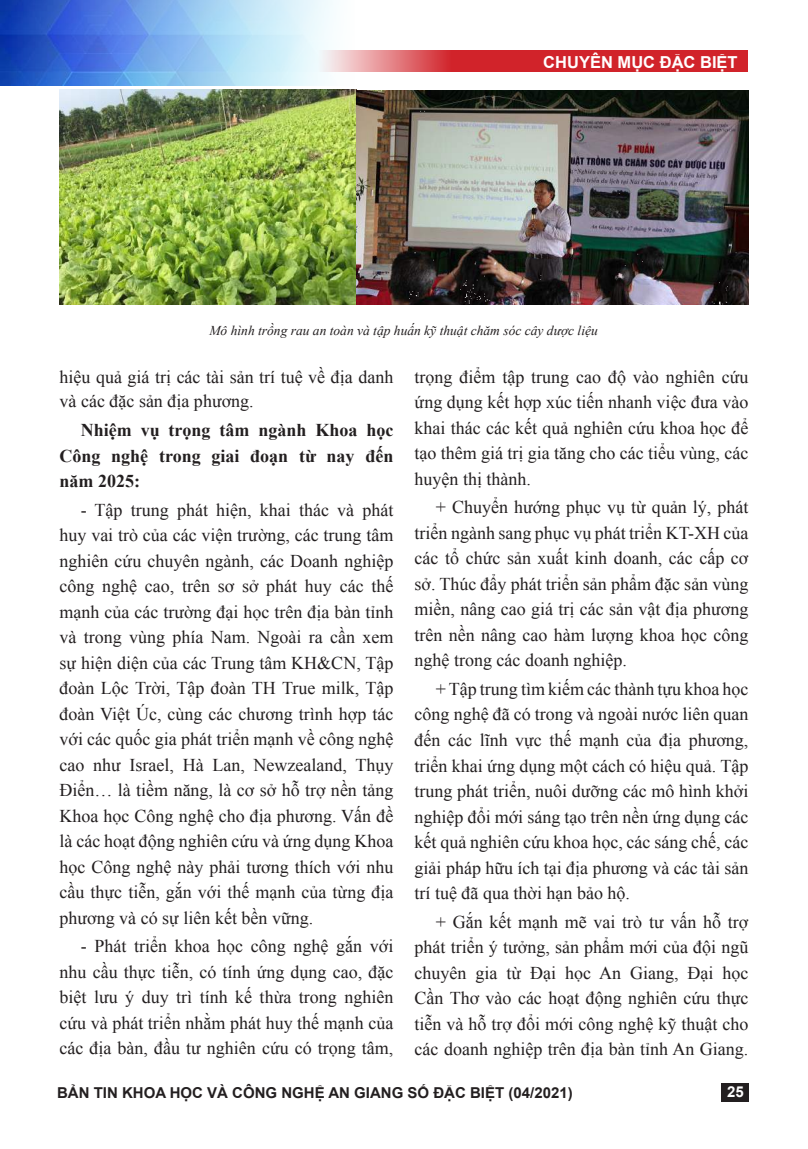
<style>
.page{position:relative;width:808px;height:1149px;background:#fff}
.page>*{position:absolute;margin:0;border:0;box-sizing:border-box;transform-origin:0 0}
.t1{font:18px/25.5px "Times New Roman";color:#231f20;text-align:justify}
.t2{font:700 18px/25.5px "Times New Roman";color:#231f20;text-align:justify}
.t3{font:700 16.5px "Arial";color:#fff}
.t4{font:700 15px "Arial";color:#231f20}
.t5{font:italic 13.5px "Times New Roman";color:#231f20}
.s1{font-size:15px}
</style>
<div class="page">
<div style="left:721px;top:1082px;width:28px;height:19px;background:#231f20"></div>
<svg style="left:354px;top:51px;width:394px;height:21px;background:#d5363d"></svg>
<img style="left:0;top:0;width:354px;height:85px">
<img style="left:59px;top:89px;width:689px;height:216px">
<p class="t3" style="left:543px;top:50px;width:196px">CHUYÊN MỤC ĐẶC BIỆT</p>
<p class="t5" style="left:209px;top:321px;width:390px">Mô hình trồng rau an toàn và tập huấn kỹ thuật chăm sóc cây dược liệu</p>
<p class="t1" style="left:60px;top:364px;width:335px;line-height:24.8px">hiệu quả giá trị các tài sản trí tuệ về địa danh và các đặc sản địa phương.</p>
<p class="t2" style="left:60px;top:416px;width:335px;text-indent:21px">Nhiệm vụ trọng tâm ngành Khoa học Công nghệ trong giai đoạn từ nay đến năm 2025:</p>
<p class="t1" style="left:60px;top:496px;width:335px;text-align:left;text-indent:21px">- Tập trung phát hiện, khai thác và phát huy vai trò của các viện trường, các trung tâm nghiên cứu chuyên ngành, các Doanh nghiệp công nghệ cao, trên sơ sở phát huy các thế mạnh của các trường đại học trên địa bàn tỉnh và trong vùng phía Nam. Ngoài ra cần xem sự hiện diện của các Trung tâm KH&amp;CN, Tập đoàn Lộc Trời, Tập đoàn TH True milk, Tập đoàn Việt Úc, cùng các chương trình hợp tác với các quốc gia phát triển mạnh về công nghệ cao như Israel, Hà Lan, Newzealand, Thụy Điển… là tiềm năng, là cơ sở hỗ trợ nền tảng Khoa học Công nghệ cho địa phương. Vấn đề là các hoạt động nghiên cứu và ứng dụng Khoa họ c Công nghệ này phải tương thích với nhu cầu thực tiễn, gắn với thế mạnh của từng địa phương và có sự liên kết bền vững.</p>
<p class="t1" style="left:60px;top:933px;width:335px;text-indent:21px">- Phát triển khoa học công nghệ gắn với nhu cầu thực tiễn, có tính ứng dụng cao, đặc biệt lưu ý duy trì tính kế thừa trong nghiên cứu và phát triển nhằm phát huy thế mạnh của các địa bàn, đầu tư nghiên cứu có trọng tâm,</p>
<p class="t1" style="left:415px;top:363px;width:335px">trọng điểm tập trung cao độ vào nghiên cứu ứng dụng kết hợp xúc tiến nhanh việc đưa vào khai thác các kết quả nghiên cứu khoa học để tạo thêm giá trị gia tăng cho các tiểu vùng, các huyện thị thành.</p>
<p class="t1" style="left:415px;top:494px;width:335px;text-indent:21px">+ Chuyển hướng phục vụ từ quản lý, phát triển ngành sang phục vụ phát triển KT-XH của các tổ chức sản xuất kinh doanh, các cấp cơ sở. Thúc đẩy phát triển sản phẩm đặc sản vùng miền, nâng cao giá trị các sản vật địa phương trên nền nâng cao hàm lượng khoa học công nghệ trong các doanh nghiệp.</p>
<p class="t1" style="left:415px;top:675px;width:335px;text-indent:21px">+ Tập trung tìm kiếm các thành tựu khoa họ c công nghệ đã có trong và ngoài nước liên quan đến các lĩnh vực thế mạnh của địa phương, triển khai ứng dụng một cách có hiệu quả. Tập trung phát triển, nuôi dưỡng các mô hình khởi nghiệp đổi mới sáng tạo trên nền ứng dụng các kết quả nghiên cứu khoa học, các sáng chế, các giải pháp hữu ích tại địa phương và các tài sản trí tuệ đã qua thời hạn bảo hộ.</p>
<p class="t1" style="left:415px;top:908px;width:335px;text-indent:21px">+ Gắn kết mạnh mẽ vai trò tư vấn hỗ trợ phát triển ý tưởng, sản phẩm mới của đội ngũ chuyên gia từ Đại học An Giang, Đại học Cần Thơ vào các hoạt động nghiên cứu thực tiễn và hỗ trợ đổi mới công nghệ kỹ thuật cho các doanh nghiệp trên địa bàn tỉnh An Giang.</p>
<p class="t4" style="left:57px;top:1081px;width:517px">BẢN TIN KHOA HỌC VÀ CÔNG NGHỆ AN GIANG SỐ ĐẶC BIỆT (04/2021)</p>
<p class="t3" style="left:726px;top:1081px;width:20px">25<span class="s1">25</span></p>
</div>
